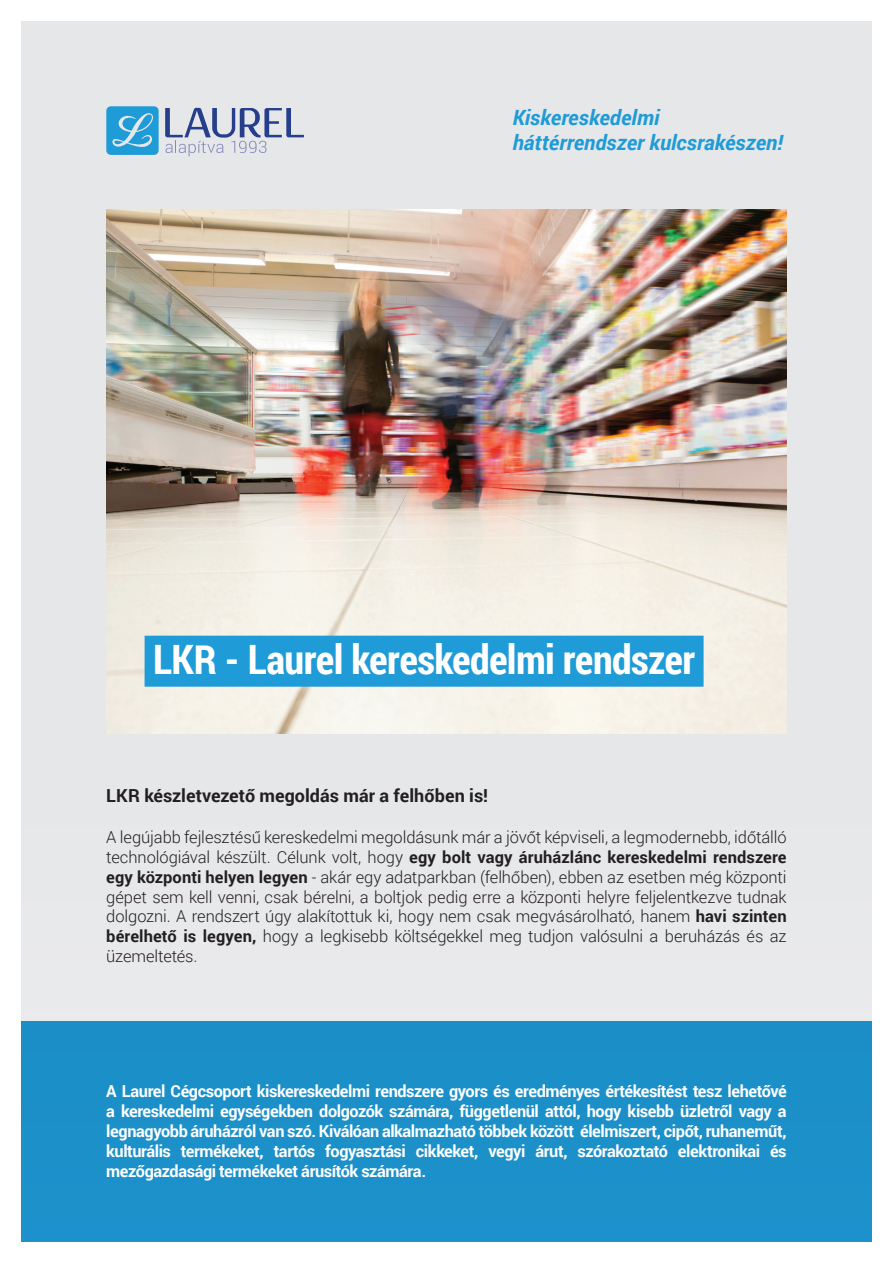
<style>
.page{position:relative;width:893px;height:1263px;background:#fff}
.page>*{position:absolute;margin:0;border:0;box-sizing:border-box;transform-origin:0 0}
.t1{font:700 40.5px "Roboto Condensed";letter-spacing:-.015em;color:#fff}
.t2{font:italic 700 21px/25.2px "Roboto";color:#1f9bd7}
.t3{font:700 18px "Roboto";color:#231f20}
.t4{font:300 16.5px/19.8px "Roboto";letter-spacing:-.005em;color:#231f20;text-align:justify}
.t5{font:700 16.5px/19.8px "Roboto";letter-spacing:-.025em;color:#fff;text-align:justify}
.s1{font-weight:700}
</style>
<div class="page">
<div style="left:21px;top:21px;width:851px;height:1221px;background:#e6e7e9"></div>
<svg style="left:106px;top:106px;width:53px;height:49px;background:#41a8d9"></svg>
<svg style="left:165px;top:108px;width:139px;height:48px"></svg>
<div style="left:21px;top:1022px;width:851px;height:220px;background:#1c90c9"></div>
<img style="left:106px;top:210px;width:681px;height:523px">
<div style="left:145px;top:636px;width:559px;height:51px;background:#1f9bd7"></div>
<p class="t2" style="left:513px;top:104px;width:272px">Kiskereskedelmi háttérrendszer kulcsrakészen!</p>
<h1 class="t1" style="left:153px;top:631px;width:544px">LKR - Laurel kereskedelmi rendszer</h1>
<p class="t3" style="left:106px;top:783px;width:383px">LKR készletvezető megoldás már a felhőben is!</p>
<p class="t4" style="left:106px;top:827px;width:682px">A legújabb fejlesztésű kereskedelmi megoldásunk már a jövőt képviseli, a legmodernebb, időtálló technológiával készült. Célunk volt, hogy <span class="s1">egy bolt vagy áruházlánc kereskedelmi rendszere egy központi helyen legyen</span> - akár egy adatparkban (felhőben), ebben az esetben még központi gépet sem kell venni, csak bérelni, a boltjok pedig erre a központi helyre feljelentkezve tudnak dolgozni. A rendszert úgy alakítottuk ki, hogy nem csak megvásárolható, hanem <span class="s1">havi szinten bérelhető is legyen,</span> hogy a legkisebb költségekkel meg tudjon valósulni a beruházás és az üzemeltetés.</p>
<p class="t5" style="left:106px;top:1081px;width:682px">A Laurel Cégcsoport kiskereskedelmi rendszere gyors és eredményes értékesítést tesz lehetővé a kereskedelmi egységekben dolgozók számára, függetlenül attól, hogy kisebb üzletről vagy a legnagyobb áruházról van szó. Kiválóan alkalmazható többek között élelmiszert, cipőt, ruhaneműt, kulturális termékeket, tartós fogyasztási cikkeket, vegyi árut, szórakoztató elektronikai és mezőgazdasági termékeket árusítók számára.</p>
</div>
